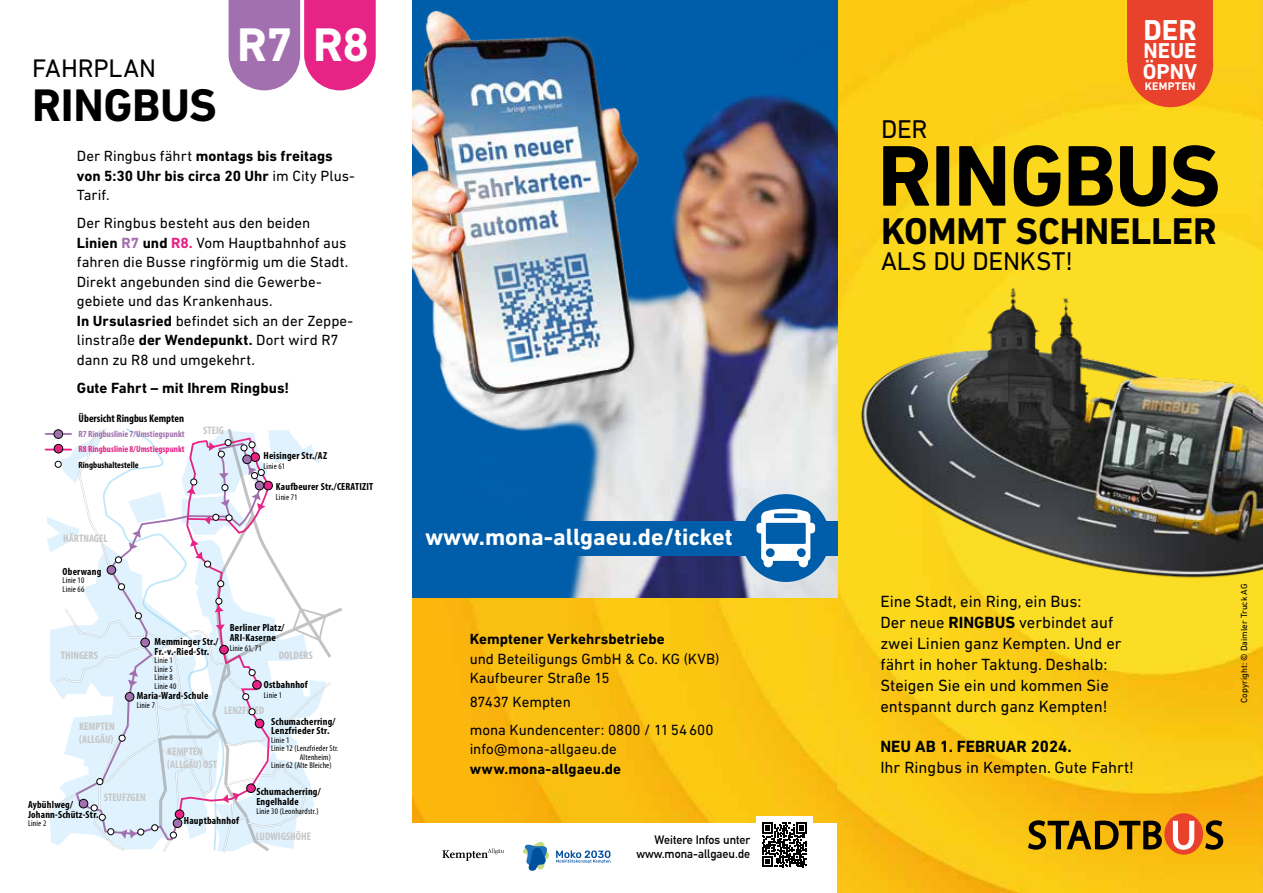
<style>
.page{position:relative;width:1263px;height:893px;background:#fff}
.page>*{position:absolute;margin:0;border:0;box-sizing:border-box;transform-origin:0 0}
.t1{font:700 87.45px "DIN Next LT Pro";letter-spacing:-.02em;color:#000}
.t2{font:700 48px "DIN Next LT Pro";color:#fff}
.t3{font:700 46.5px "DIN Next LT Pro";letter-spacing:-.01em;color:#000}
.t4{font:700 37.95px "DIN Next LT Pro";letter-spacing:-.005em;color:#000}
.t5{font:700 29.25px "DIN Next LT Pro";color:#fff}
.t6{font:26.1px "DIN Next LT Pro";letter-spacing:-.005em;color:#000}
.t7{font:25.8px "DIN Next LT Pro";letter-spacing:-.005em;color:#000}
.t8{font:700 24px "DIN Next LT Pro";color:#fff}
.t9{font:700 21.9px/20.4px "DIN Next LT Pro";color:#fff}
.t10{font:16.5px/21px "DIN Next LT Pro";color:#000}
.t11{font:700 16.5px "DIN Next LT Pro";color:#000}
.t12{font:15px/19.5px "DIN Next LT Pro";color:#000}
.t13{font:700 15px/19.5px "DIN Next LT Pro";letter-spacing:.005em;color:#000}
.t14{font:700 12px/14.4px "DIN Alternate";color:#000;text-align:right}
.t15{font:700 11.25px "DIN Next LT Pro";letter-spacing:.02em;color:#fff}
.t16{font:700 condensed 10.95px/13.2px "Myriad Pro";color:#c6c6c6}
.t17{font:700 condensed 10.95px "Myriad Pro";color:#000}
.t18{font:700 condensed 10.35px/9.8px "Myriad Pro";letter-spacing:.02em;color:#000}
.t19{font:700 condensed 9.15px "Myriad Pro";color:#a270ae}
.t20{font:700 condensed 9.15px "Myriad Pro";color:#e62486}
.t21{font:700 condensed 9.15px "Myriad Pro";color:#000}
.t22{font:9px "DIN Next LT Pro";color:#000}
.t23{font:condensed 8.55px/8.6px "Myriad Pro";letter-spacing:.02em;color:#000}
.s1{font-weight:400}
.s2{font-weight:700}
.s3{font-weight:700;color:#a270ae}
.s4{font-weight:700;color:#e72486}
</style>
<div class="page">
<img style="left:412px;top:597px;width:426px;height:226px">
<svg style="left:45px;top:428px;width:297px;height:424px"></svg>
<div style="left:55px;top:461px;width:6px;height:7px;border:1px solid #010202;border-radius:50%"></div>
<svg style="left:229px;top:0;width:147px;height:90px"></svg>
<img style="left:838px;top:0;width:425px;height:893px">
<img style="left:818px;top:260px;width:445px;height:366px">
<svg style="left:1164px;top:813px;width:39px;height:42px"></svg>
<svg style="left:1205px;top:820px;width:18px;height:30px"></svg>
<svg style="left:1173px;top:821px;width:21px;height:29px"></svg>
<svg style="left:1028px;top:820px;width:134px;height:30px"></svg>
<div style="left:1127px;top:0;width:86px;height:63px;background:#e8412c"></div>
<div style="left:1127px;top:22px;width:86px;height:85px;background:#e8412c;border-radius:50%"></div>
<img style="left:412px;top:0;width:426px;height:597px">
<div style="left:412px;top:521px;width:426px;height:34px;background:#005da9"></div>
<div style="left:742px;top:494px;width:88px;height:88px;background:#005da9;border-radius:50%"></div>
<svg style="left:756px;top:509px;width:59px;height:58px"></svg>
<svg style="left:442px;top:848px;width:62px;height:13px"></svg>
<svg style="left:523px;top:841px;width:87px;height:30px"></svg>
<div style="left:756px;top:816px;width:57px;height:57px;background:#fff"></div>
<svg style="left:762px;top:823px;width:44px;height:44px"></svg>
<h2 class="t2" style="left:237px;top:16px;width:133px">R7 R8</h2>
<h3 class="t7" style="left:32px;top:53px;width:125px">FAHRPLAN</h3>
<h3 class="t3" style="left:32px;top:77px;width:186px">RINGBUS</h3>
<p class="t13" style="left:77px;top:146px;width:280px"><span class="s1">Der Ringbus fährt</span> montags bis freitags von 5:30 Uhr bis circa 20 Uhr <span class="s1">im City Plus-<br>Tarif.</span></p>
<p class="t12" style="left:77px;top:213px;width:278px">Der Ringbus besteht aus den beiden <span class="s2">Linien</span> <span class="s3">R7</span> <span class="s2">und</span> <span class="s4">R8.</span> Vom Hauptbahnhof aus fahren die Busse ringförmig um die Stadt.<br>Direkt angebunden sind die Gewerbe&shy;gebiete und das Krankenhaus.<br><span class="s2">In Ursulasried</span> befindet sich an der Zeppe&shy;linstraße <span class="s2">der Wendepunkt.</span> Dort wird R7 dann zu R8 und umgekehrt.</p>
<p class="t13" style="left:77px;top:378px;width:214px">Gute Fahrt – mit Ihrem Ringbus!</p>
<p class="t17" style="left:79px;top:411px;width:107px">Übersicht Ringbus Kempten</p>
<p class="t19" style="left:79px;top:428px;width:107px">R7 Ringbuslinie 7/Umstiegspunkt</p>
<p class="t20" style="left:79px;top:444px;width:107px">R8 Ringbuslinie 8/Umstiegspunkt</p>
<p class="t21" style="left:79px;top:459px;width:62px">Ringbushaltestelle</p>
<p class="t16" style="left:203px;top:423px;width:22px">STEIG</p>
<p class="t16" style="left:63px;top:531px;width:46px">HÄRTNAGEL</p>
<p class="t18" style="left:63px;top:566px;width:40px">Oberwang</p>
<p class="t23" style="left:63px;top:576px;width:23px">Linie 10<br>Linie 66</p>
<p class="t18" style="left:263px;top:450px;width:65px">Heisinger Str./AZ</p>
<p class="t23" style="left:263px;top:461px;width:23px">Linie 61</p>
<p class="t18" style="left:276px;top:481px;width:99px">Kaufbeurer Str./CERATIZIT</p>
<p class="t23" style="left:276px;top:492px;width:23px">Linie 71</p>
<p class="t18" style="left:230px;top:623px;width:56px">Berliner Platz/<br>ARI-Kaserne</p>
<p class="t23" style="left:230px;top:644px;width:33px">Linie 61, 71</p>
<p class="t18" style="left:264px;top:679px;width:46px">Ostbahnhof</p>
<p class="t23" style="left:264px;top:691px;width:20px">Linie 1</p>
<p class="t18" style="left:271px;top:716px;width:66px">Schumacherring/<br>Lenzfrieder Str.</p>
<p class="t23" style="left:271px;top:736px;width:20px">Linie 1</p>
<p class="t23" style="left:271px;top:744px;width:69px">Linie 12 (Lenzfrieder Str.</p>
<p class="t23" style="left:300px;top:753px;width:33px">Altenheim)</p>
<p class="t23" style="left:271px;top:761px;width:62px">Linie 62 (Alte Bleiche)</p>
<p class="t18" style="left:256px;top:787px;width:66px">Schumacherring/<br>Engelhalde</p>
<p class="t23" style="left:256px;top:806px;width:64px">Linie 30 (Leonhardstr.)</p>
<p class="t18" style="left:155px;top:636px;width:65px">Memminger Str./<br>Fr.-v.-Ried-Str.</p>
<p class="t23" style="left:155px;top:656px;width:23px">Linie 1<br>Linie 5<br>Linie 8<br>Linie 40</p>
<p class="t16" style="left:61px;top:648px;width:39px">THINGERS</p>
<p class="t16" style="left:279px;top:649px;width:35px">DOLDERS</p>
<p class="t18" style="left:137px;top:691px;width:73px">Maria-Ward-Schule</p>
<p class="t23" style="left:137px;top:700px;width:20px">Linie 7</p>
<p class="t16" style="left:224px;top:704px;width:42px">LENZFRIED</p>
<p class="t16" style="left:79px;top:720px;width:37px">KEMPTEN (ALLGÄU)</p>
<p class="t16" style="left:167px;top:745px;width:51px">KEMPTEN (ALLGÄU) OST</p>
<p class="t16" style="left:104px;top:790px;width:44px">STEUFZGEN</p>
<p class="t18" style="left:28px;top:800px;width:72px">Aybühlweg/<br>Johann-Schütz-Str.</p>
<p class="t23" style="left:28px;top:819px;width:20px">Linie 2</p>
<p class="t18" style="left:184px;top:815px;width:57px">Hauptbahnhof</p>
<p class="t16" style="left:256px;top:829px;width:57px">LUDWIGSHÖHE</p>
<h3 class="t8" style="left:425px;top:523px;width:309px">www.mona-allgaeu.de/ticket</h3>
<p class="t13" style="left:470px;top:629px;width:197px">Kemptener Verkehrsbetriebe</p>
<p class="t12" style="left:470px;top:648px;width:251px">und Beteiligungs GmbH &amp; Co. KG (KVB)<br>Kaufbeurer Straße 15</p>
<p class="t12" style="left:470px;top:687px;width:245px;line-height:28px">87437 Kempten<br>mona Kundencenter: 0800 / 1154600</p>
<p class="t12" style="left:470px;top:739px;width:149px">info@mona-allgaeu.de</p>
<p class="t13" style="left:470px;top:759px;width:153px">www.mona-allgaeu.de</p>
<p class="t14" style="left:636px;top:831px;width:115px">Weitere Infos unter www.mona-allgaeu.de</p>
<h3 class="t5" style="left:1143px;top:13px;width:55px">DER</h3>
<h3 class="t9" style="left:1143px;top:41px;width:56px">NEUE<br>ÖPNV</h3>
<p class="t15" style="left:1145px;top:80px;width:52px">KEMPTEN</p>
<h3 class="t6" style="left:881px;top:114px;width:48px">DER</h3>
<h1 class="t1" style="left:877px;top:125px;width:345px">RINGBUS</h1>
<h3 class="t4" style="left:881px;top:208px;width:337px">KOMMT SCHNELLER</h3>
<h3 class="t6" style="left:881px;top:246px;width:194px">ALS DU DENKST!</h3>
<p class="t10" style="left:880px;top:590px;width:243px">Eine Stadt, ein Ring, ein Bus:<br>Der neue <span class="s2">RINGBUS</span> verbindet auf zwei Linien ganz Kempten. Und er fährt in hoher Taktung. Deshalb:<br>Steigen Sie ein und kommen Sie entspannt durch ganz Kempten!</p>
<p class="t11" style="left:880px;top:737px;width:193px">NEU AB 1. FEBRUAR 2024.</p>
<p class="t10" style="left:880px;top:757px;width:255px">Ihr Ringbus in Kempten. Gute Fahrt!</p>
<p class="t22" style="left:1239px;top:703px;width:120px;rotate:-90deg">Copyright: © Daimler Truck AG</p>
</div>
